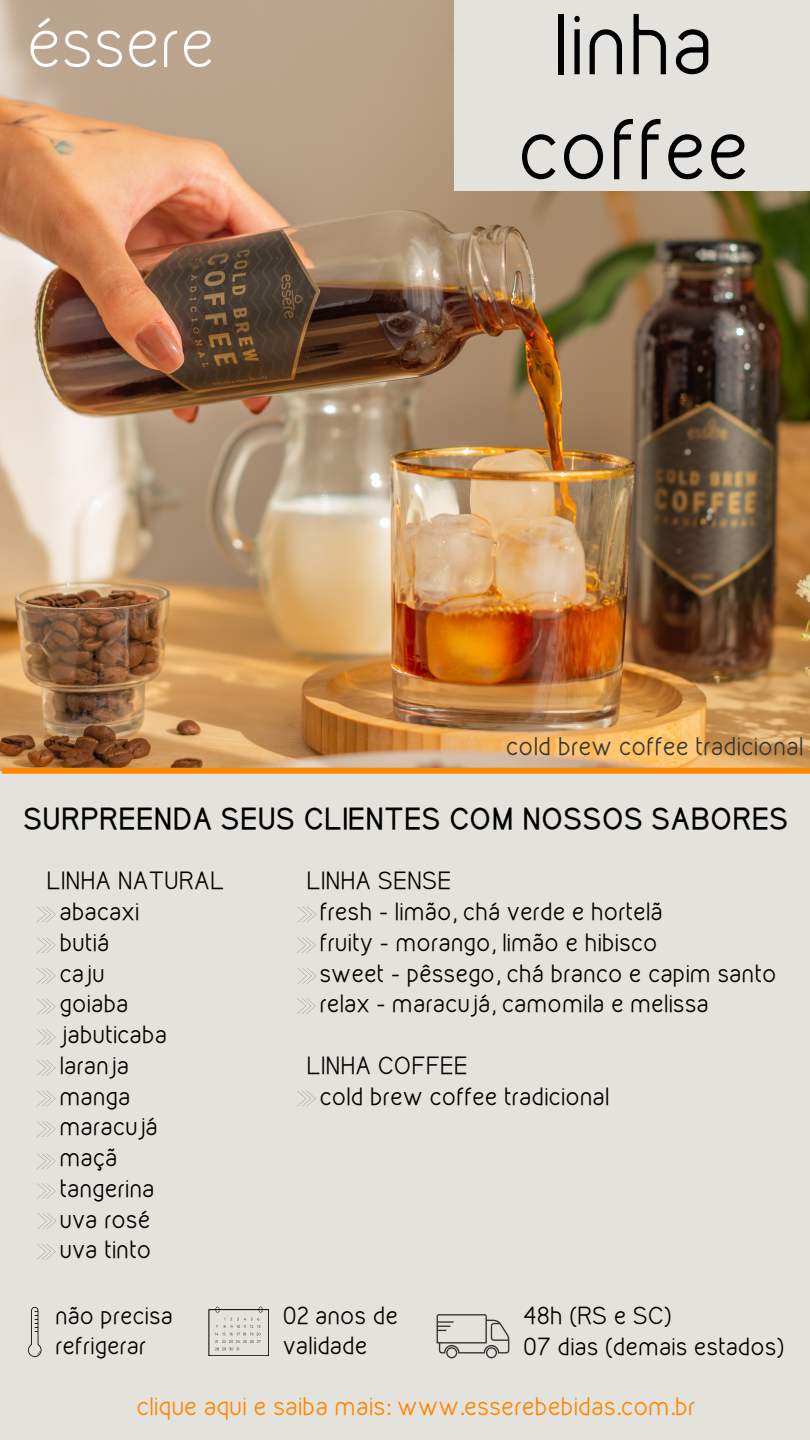
<style>
.page{position:relative;width:810px;height:1440px;background:#e4e2dd}
.page>*{position:absolute;margin:0;border:0;box-sizing:border-box;transform-origin:0 0}
.t1{font:75px/105px "Kirvy";color:#000;text-align:center}
.t2{font:300 63px "Kirvy";color:#fff}
.t3{font:700 26.5px "Kirvy";color:#000}
.t4{font:22.6px "Kirvy";color:#373535}
.t5{font:22.5px "Kirvy";color:#ff8600}
.t6{font:22px "Kirvy";color:#000}
.t7{font:21.9px "Kirvy";color:#000}
.t8{font:21.6px "Kirvy";color:#000}
</style>
<div class="page">
<img style="left:0;top:0;width:810px;height:771px">
<div style="left:454px;top:0;width:356px;height:190px;background:#e4e2dd"></div>
<svg style="left:298px;top:907px;width:18px;height:15px"></svg>
<svg style="left:297px;top:937px;width:19px;height:16px"></svg>
<svg style="left:298px;top:968px;width:18px;height:16px"></svg>
<svg style="left:297px;top:998px;width:19px;height:16px"></svg>
<svg style="left:297px;top:1091px;width:19px;height:15px"></svg>
<svg style="left:437px;top:1314px;width:72px;height:44px"></svg>
<div style="left:2px;top:768px;width:808px;height:6px;background:#ff8600"></div>
<svg style="left:27px;top:1307px;width:15px;height:50px"></svg>
<div style="left:209px;top:1309px;width:60px;height:47px;border:1px solid #010001"></div>
<svg style="left:215px;top:1306px;width:48px;height:44px"></svg>
<svg style="left:37px;top:907px;width:19px;height:15px"></svg>
<svg style="left:37px;top:937px;width:19px;height:16px"></svg>
<svg style="left:37px;top:968px;width:19px;height:16px"></svg>
<svg style="left:37px;top:999px;width:19px;height:15px"></svg>
<svg style="left:37px;top:1029px;width:19px;height:16px"></svg>
<svg style="left:37px;top:1060px;width:19px;height:16px"></svg>
<svg style="left:37px;top:1091px;width:19px;height:15px"></svg>
<svg style="left:37px;top:1121px;width:19px;height:16px"></svg>
<svg style="left:37px;top:1153px;width:19px;height:16px"></svg>
<svg style="left:37px;top:1183px;width:19px;height:16px"></svg>
<svg style="left:38px;top:1213px;width:18px;height:16px"></svg>
<svg style="left:37px;top:1244px;width:19px;height:16px"></svg>
<p class="t2" style="left:27px;top:5px;width:189px">éssere</p>
<p class="t1" style="left:518px;top:-8px;width:233px">linha coffee</p>
<p class="t4" style="left:506px;top:732px;width:299px">cold brew coffee tradicional</p>
<p class="t3" style="left:24px;top:803px;width:767px">SURPREENDA SEUS CLIENTES COM NOSSOS SABORES</p>
<p class="t6" style="left:47px;top:868px;width:179px">LINHA NATURAL</p>
<p class="t6" style="left:60px;top:899px;width:81px">abacaxi</p>
<p class="t6" style="left:60px;top:929px;width:51px">butiá</p>
<p class="t6" style="left:60px;top:960px;width:47px">caju</p>
<p class="t6" style="left:60px;top:991px;width:70px">goiaba</p>
<p class="t6" style="left:60px;top:1022px;width:109px">jabuticaba</p>
<p class="t6" style="left:60px;top:1052px;width:71px">laranja</p>
<p class="t6" style="left:60px;top:1083px;width:73px">manga</p>
<p class="t6" style="left:60px;top:1114px;width:100px">maracujá</p>
<p class="t6" style="left:60px;top:1145px;width:60px">maçã</p>
<p class="t6" style="left:60px;top:1175px;width:97px">tangerina</p>
<p class="t6" style="left:60px;top:1206px;width:92px">uva rosé</p>
<p class="t6" style="left:60px;top:1237px;width:93px">uva tinto</p>
<p class="t8" style="left:56px;top:1303px;width:119px">não precisa</p>
<p class="t8" style="left:56px;top:1333px;width:93px">refrigerar</p>
<h2 class="t6" style="left:307px;top:868px;width:146px">LINHA SENSE</h2>
<h1 class="t6" style="left:320px;top:899px;width:345px">fresh - limão, chá verde e hortelã</h1>
<p class="t6" style="left:320px;top:929px;width:340px">fruity - morango, limão e hibisco</p>
<h3 class="t6" style="left:320px;top:960px;width:459px">sweet - pêssego, chá branco e capim santo</h3>
<p class="t6" style="left:320px;top:991px;width:391px">relax - maracujá, camomila e melissa</p>
<p class="t6" style="left:307px;top:1052px;width:163px">LINHA COFFEE</p>
<p class="t6" style="left:320px;top:1083px;width:292px">cold brew coffee tradicional</p>
<p class="t7" style="left:283px;top:1302px;width:117px">02 anos de</p>
<p class="t7" style="left:283px;top:1333px;width:86px">validade</p>
<p class="t7" style="left:524px;top:1303px;width:150px">48h (RS e SC)</p>
<p class="t7" style="left:524px;top:1333px;width:263px">07 dias (demais estados)</p>
<p class="t5" style="left:137px;top:1393px;width:561px">clique aqui e saiba mais: www.esserebebidas.com.br</p>
</div>
